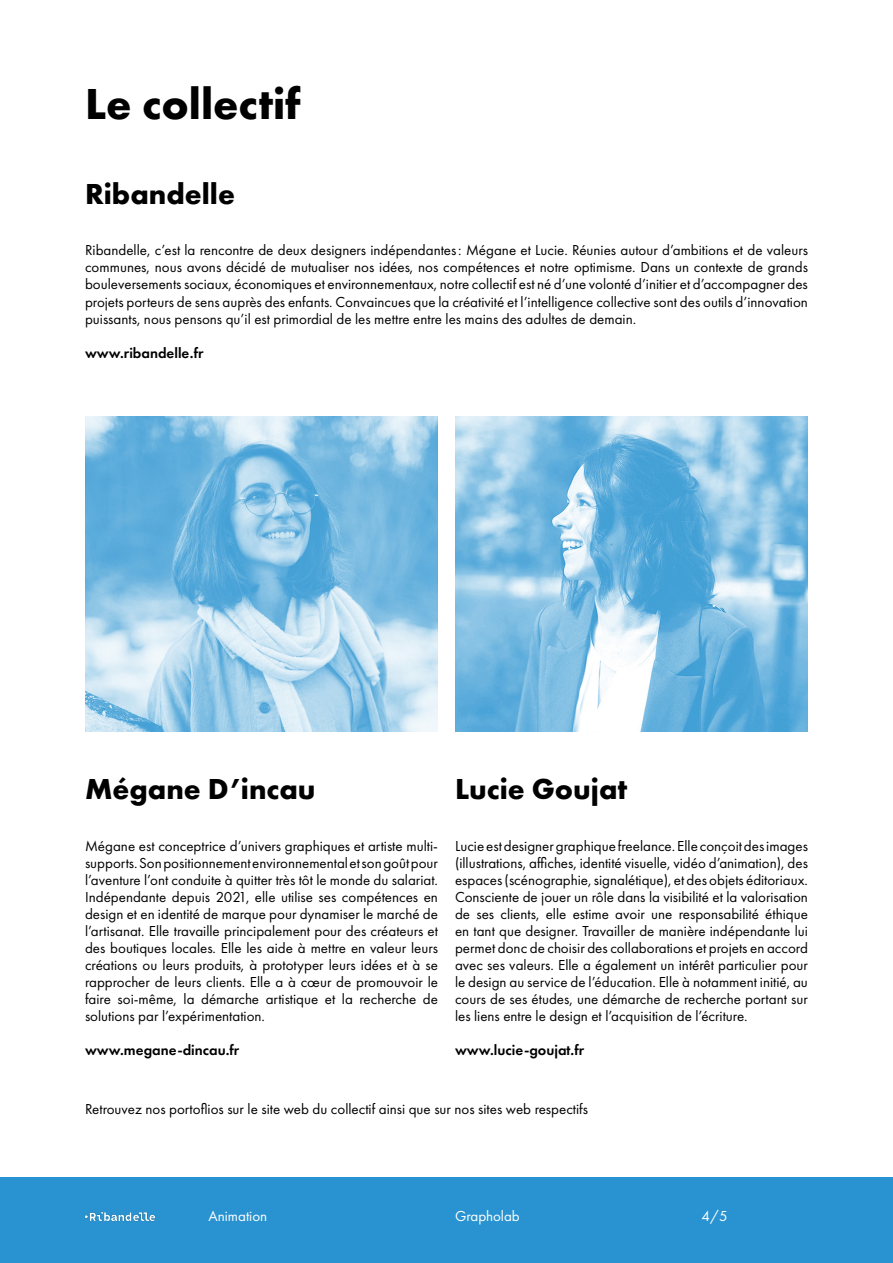
<style>
.page{position:relative;width:893px;height:1263px;background:#fff}
.page>*{position:absolute;margin:0;border:0;box-sizing:border-box;transform-origin:0 0}
.t1{font:700 45px "Futura PT";color:#000}
.t2{font:700 30px "Futura PT";color:#000}
.t3{font:15px/17px "Futura PT";color:#000;text-align:justify}
.t4{font:600 15px "Futura PT";color:#000}
.t5{font:15px "Futura PT";color:#fff}
</style>
<div class="page">
<div style="left:0;top:1178px;width:893px;height:85px;background:#2993d1"></div>
<img style="left:84px;top:1211px;width:72px;height:11px">
<img style="left:85px;top:417px;width:353px;height:314px">
<img style="left:455px;top:417px;width:353px;height:314px">
<h1 class="t1" style="left:85px;top:75px;width:217px">Le collectif</h1>
<h2 class="t2" style="left:85px;top:175px;width:151px">Ribandelle</h2>
<p class="t3" style="left:85px;top:242px;width:724px">Ribandelle, c’est la rencontre de deux designers indépendantes: Mégane et Lucie. Réunies autour d’ambitions et de valeurs communes, nous avons décidé de mutualiser nos idées, nos compétences et notre optimisme. Dans un contexte de grands bouleversements sociaux, économiques et environnementaux, notre collectif est né d’une volonté d’initier et d’accompagner des projets porteurs de sens auprès des enfants. Convaincues que la créativité et l’intelligence collective sont des outils d’innovation puissants, nous pensons qu’il est primordial de les mettre entre les mains des adultes de demain.</p>
<p class="t4" style="left:85px;top:343px;width:120px">www.ribandelle.fr</p>
<h2 class="t2" style="left:85px;top:770px;width:232px">Mégane D’incau</h2>
<p class="t3" style="left:85px;top:837px;width:354px">Mégane est conceptrice d’univers graphiques et artiste multi&shy;supports. Son positionnement environnemental et son goût pour l’aventure l’ont conduite à quitter très tôt le monde du salariat.<br>Indépendante depuis 2021, elle utilise ses compétences en design et en identité de marque pour dynamiser le marché de l’artisanat. Elle travaille principalement pour des créateurs et des boutiques locales. Elle les aide à mettre en valeur leurs créations ou leurs produits, à prototyper leurs idées et à se rapprocher de leurs clients. Elle a à cœur de promouvoir le faire soi-même, la démarche artistique et la recherche de solutions par l’expérimentation.</p>
<p class="t4" style="left:85px;top:1040px;width:156px">www.megane-dincau.fr</p>
<h2 class="t2" style="left:455px;top:770px;width:174px">Lucie Goujat</h2>
<p class="t3" style="left:455px;top:837px;width:354px">Lucie est designer graphique freelance. Elle conçoit des images (illustrations, affiches, identité visuelle, vidéo d’animation), des espaces (scénographie, signalétique), et des objets éditoriaux.<br>Consciente de jouer un rôle dans la visibilité et la valorisation de ses clients, elle estime avoir une responsabilité éthique en tant que designer. Travailler de manière indépendante lui permet donc de choisir des collaborations et projets en accord avec ses valeurs. Elle a également un intérêt particulier pour le design au service de l’éducation. Elle à notamment initié, au cours de ses études, une démarche de recherche portant sur les liens entre le design et l’acquisition de l’écriture.</p>
<p class="t4" style="left:455px;top:1040px;width:131px">www.lucie-goujat.fr</p>
<p class="t3" style="left:85px;top:1101px;width:505px">Retrouvez nos portoflios sur le site web du collectif ainsi que sur nos sites web respectifs</p>
<p class="t5" style="left:208px;top:1207px;width:60px">Animation</p>
<p class="t5" style="left:455px;top:1207px;width:66px">Grapholab</p>
<p class="t5" style="left:702px;top:1207px;width:27px">4/5</p>
</div>
